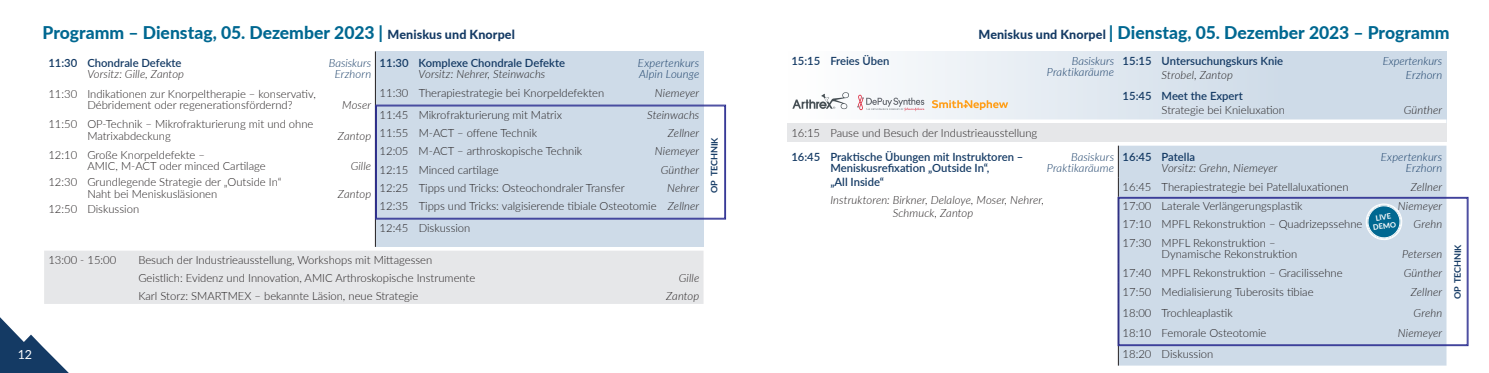
<style>
.page{position:relative;width:1489px;height:373px;background:#fff}
.page>*{position:absolute;margin:0;border:0;box-sizing:border-box;transform-origin:0 0}
.Headline{font:800 17.5px "Lato";color:#006891}
.t1{font:12.5px "Lato";color:#fff}
.Programm_Vortrag{font:300 11.25px/11.2px "Lato";color:#231f20}
.Programm_Head{font:600 11.25px "Lato";color:#143a64}
.Programm_Vortrag-2{font:italic 300 11.25px "Lato";letter-spacing:.01em;color:#231f20}
.Programm_Head-2{font:italic 300 11.25px/11.2px "Lato";letter-spacing:.005em;color:#143a64;text-align:right}
.Programm_Referent{font:italic 300 11.25px/13.8px "Lato";letter-spacing:.01em;color:#231f20}
.Absatzformat_2{font:300 11.25px/11.2px "Lato";color:#231f20}
.Programm_Head-3{font:italic 300 11.25px "Lato";letter-spacing:.01em;color:#231f20}
.Programm_Head-4{font:300 11.25px "Lato";color:#231f20}
.Programm_Referent-2{font:italic 300 11.25px "Lato";letter-spacing:.01em;color:#143a64}
.Absatzformat_2-2{font:italic 300 11.25px "Lato";letter-spacing:.01em;color:#231f20}
.Programm_Head-5{font:700 9px "Lato";letter-spacing:-.015em;color:#143a64}
.Programm_Head-6{font:700 7.5px/8.8px "Lato";color:#fff;text-align:center}
.s1{font-size:12.5px;color:#143a64}
.s2{font-style:italic}
</style>
<div class="page">
<svg style="left:0;top:317px;width:68px;height:55px"></svg>
<div style="left:375px;top:51px;width:328px;height:195px;background:#cedbe8"></div>
<div style="left:44px;top:251px;width:659px;height:52px;background:#e6e7e9"></div>
<hr style="left:375px;top:51px;width:1px;height:195px;background:#231f20">
<div style="left:788px;top:51px;width:658px;height:71px;background:linear-gradient(to right,#fcfdfd,#c5d4e4)"></div>
<svg style="left:788px;top:119px;width:658px;height:3px"></svg>
<div style="left:787px;top:123px;width:659px;height:19px;background:#e6e7e9"></div>
<div style="left:1118px;top:145px;width:328px;height:220px;background:#cedbe8"></div>
<hr style="left:1117px;top:145px;width:1px;height:32px;background:#231f20">
<svg style="left:1117px;top:177px;width:1px;height:19px"></svg>
<svg style="left:1117px;top:345px;width:1px;height:20px"></svg>
<svg style="left:375px;top:104px;width:351px;height:115px"></svg>
<div style="left:376px;top:105px;width:349px;height:113px;border:1px solid #2e3092"></div>
<svg style="left:1117px;top:196px;width:351px;height:149px;background:#cfdbe8"></svg>
<div style="left:1118px;top:197px;width:349px;height:147px;border:1px solid #2e3092"></div>
<svg style="left:1364px;top:202px;width:38px;height:38px"></svg>
<svg style="left:857px;top:94px;width:67px;height:17px"></svg>
<svg style="left:931px;top:100px;width:77px;height:9px"></svg>
<svg style="left:792px;top:92px;width:57px;height:17px"></svg>
<p class="t1" style="left:18px;top:345px;width:16px">12</p>
<p class="Headline" style="left:43px;top:20px;width:474px">Programm – Dienstag, 05. Dezember 2023 | <span class="s1">Meniskus und Knorpel</span></p>
<h1 class="Headline" style="left:978px;top:20px;width:472px"><span class="s1">Meniskus und Knorpel</span> | Dienstag, 05. Dezember 2023 – Programm</h1>
<p class="Programm_Head" style="left:48px;top:55px;width:135px">11:30 Chondrale Defekte</p>
<p class="Programm_Head-2" style="left:329px;top:57px;width:44px">Basiskurs</p>
<p class="Programm_Referent" style="left:87px;top:67px;width:98px">Vorsitz: Gille, Zantop</p>
<p class="Programm_Referent-2" style="left:335px;top:66px;width:38px">Erzhorn</p>
<p class="Programm_Vortrag" style="left:87px;top:87px;width:230px;text-indent:-39px">11:30 Indikationen zur Knorpeltherapie – konservativ,<br>Débridement oder regenerationsfördernd?</p>
<p class="Programm_Vortrag-2" style="left:342px;top:97px;width:30px">Moser</p>
<p class="Programm_Vortrag" style="left:87px;top:118px;width:227px;text-indent:-39px">11:50 OP-Technik – Mikrofrakturierung mit und ohne<br>Matrixabdeckung</p>
<p class="Programm_Vortrag-2" style="left:338px;top:127px;width:35px">Zantop</p>
<p class="Programm_Vortrag" style="left:87px;top:149px;width:180px;text-indent:-39px">12:10 Große Knorpeldefekte –<br>AMIC, M-ACT oder minced Cartilage</p>
<p class="Programm_Vortrag-2" style="left:350px;top:158px;width:22px">Gille</p>
<p class="Programm_Vortrag" style="left:87px;top:176px;width:196px;text-indent:-39px">12:30 Grundlegende Strategie der „Outside In“<br>Naht bei Meniskusläsionen</p>
<p class="Programm_Vortrag-2" style="left:338px;top:185px;width:35px">Zantop</p>
<p class="Programm_Vortrag" style="left:48px;top:203px;width:92px">12:50 Diskussion</p>
<p class="Programm_Head" style="left:791px;top:52px;width:100px">15:15 Freies Üben</p>
<p class="Programm_Head-2" style="left:1046px;top:55px;width:69px">Basiskurs<br>Praktikaräume</p>
<p class="Programm_Head" style="left:1122px;top:52px;width:162px">15:15 Untersuchungskurs Knie</p>
<p class="Programm_Head-2" style="left:1382px;top:55px;width:61px">Expertenkurs</p>
<p class="Programm_Head" style="left:379px;top:55px;width:187px">11:30 Komplexe Chondrale Defekte</p>
<p class="Programm_Head-2" style="left:638px;top:57px;width:63px">Expertenkurs</p>
<p class="Programm_Referent" style="left:418px;top:67px;width:128px">Vorsitz: Nehrer, Steinwachs</p>
<p class="Programm_Referent-2" style="left:639px;top:66px;width:62px">Alpin Lounge</p>
<p class="Programm_Vortrag" style="left:379px;top:86px;width:226px">11:30 Therapiestrategie bei Knorpeldefekten</p>
<p class="Programm_Vortrag-2" style="left:655px;top:85px;width:46px">Niemeyer</p>
<p class="Programm_Vortrag" style="left:379px;top:108px;width:184px">11:45 Mikrofrakturierung mit Matrix</p>
<p class="Programm_Vortrag-2" style="left:647px;top:106px;width:54px">Steinwachs</p>
<p class="Programm_Vortrag" style="left:379px;top:127px;width:159px">11:55 M-ACT – offene Technik</p>
<p class="Programm_Vortrag-2" style="left:668px;top:125px;width:33px">Zellner</p>
<p class="Programm_Vortrag" style="left:379px;top:145px;width:204px">12:05 M-ACT – arthroskopische Technik</p>
<p class="Programm_Vortrag-2" style="left:655px;top:143px;width:46px">Niemeyer</p>
<p class="Programm_Vortrag" style="left:379px;top:163px;width:120px">12:15 Minced cartilage</p>
<p class="Programm_Vortrag-2" style="left:660px;top:161px;width:40px">Günther</p>
<p class="Programm_Vortrag" style="left:379px;top:182px;width:247px">12:25 Tipps und Tricks: Osteochondraler Transfer</p>
<p class="Programm_Vortrag-2" style="left:667px;top:180px;width:34px">Nehrer</p>
<p class="Programm_Vortrag" style="left:379px;top:200px;width:321px">12:35 Tipps und Tricks: valgisierende tibiale Osteotomie <span class="s2">Zellner</span></p>
<p class="Programm_Vortrag" style="left:379px;top:222px;width:92px">12:45 Diskussion</p>
<p class="Programm_Head-3" style="left:1161px;top:67px;width:73px">Strobel, Zantop</p>
<p class="Programm_Head-2" style="left:1405px;top:68px;width:38px">Erzhorn</p>
<p class="Programm_Head" style="left:1122px;top:88px;width:122px">15:45 Meet the Expert</p>
<p class="Programm_Head-4" style="left:1161px;top:102px;width:125px">Strategie bei Knieluxation</p>
<p class="Programm_Head-3" style="left:1403px;top:102px;width:40px">Günther</p>
<p class="Programm_Vortrag" style="left:791px;top:126px;width:247px">16:15 Pause und Besuch der Industrieausstellung</p>
<p class="Programm_Head" style="left:791px;top:148px;width:233px">16:45 Praktische Übungen mit Instruktoren –</p>
<p class="Programm_Head-2" style="left:1070px;top:151px;width:45px">Basiskurs</p>
<p class="Programm_Head" style="left:830px;top:160px;width:160px">Meniskusrefixation „Outside In“,</p>
<p class="Programm_Head-2" style="left:1046px;top:162px;width:69px">Praktikaräume</p>
<p class="Programm_Head" style="left:830px;top:173px;width:55px">„All Inside“</p>
<p class="Programm_Referent" style="left:892px;top:192px;width:153px;text-indent:-62px">Instruktoren: Birkner, Delaloye, Moser, Nehrer,<br>Schmuck, Zantop</p>
<p class="Programm_Head-5" style="left:707px;top:192px;width:56px;rotate:-90deg">OP TECHNIK</p>
<p class="Programm_Head" style="left:1122px;top:148px;width:74px">16:45 Patella</p>
<p class="Programm_Head-2" style="left:1380px;top:151px;width:63px">Expertenkurs</p>
<p class="Programm_Head-3" style="left:1161px;top:160px;width:117px">Vorsitz: Grehn, Niemeyer</p>
<p class="Programm_Head-2" style="left:1405px;top:162px;width:38px">Erzhorn</p>
<p class="Programm_Vortrag" style="left:1122px;top:181px;width:227px">16:45 Therapiestrategie bei Patellaluxationen</p>
<p class="Programm_Vortrag-2" style="left:1410px;top:179px;width:33px">Zellner</p>
<p class="Programm_Vortrag" style="left:1122px;top:199px;width:181px">17:00 Laterale Verlängerungsplastik</p>
<p class="Programm_Vortrag-2" style="left:1397px;top:197px;width:46px">Niemeyer</p>
<p class="Programm_Vortrag" style="left:1122px;top:218px;width:241px">17:10 MPFL Rekonstruktion – Quadrizepssehne</p>
<p class="Programm_Vortrag-2" style="left:1413px;top:216px;width:30px">Grehn</p>
<p class="Absatzformat_2" style="left:1161px;top:236px;width:137px;text-indent:-39px">17:30 MPFL Rekonstruktion –<br>Dynamische Rekonstruktion</p>
<p class="Absatzformat_2-2" style="left:1401px;top:246px;width:42px">Petersen</p>
<p class="Programm_Vortrag" style="left:1122px;top:266px;width:221px">17:40 MPFL Rekonstruktion – Gracilissehne</p>
<p class="Programm_Vortrag-2" style="left:1403px;top:264px;width:40px">Günther</p>
<p class="Programm_Vortrag" style="left:1122px;top:285px;width:192px">17:50 Medialisierung Tuberosits tibiae</p>
<p class="Programm_Vortrag-2" style="left:1410px;top:283px;width:33px">Zellner</p>
<p class="Programm_Vortrag" style="left:1122px;top:306px;width:112px">18:00 Trochleaplastik</p>
<p class="Programm_Vortrag-2" style="left:1413px;top:304px;width:30px">Grehn</p>
<p class="Programm_Vortrag" style="left:1122px;top:326px;width:145px">18:10 Femorale Osteotomie</p>
<p class="Programm_Vortrag-2" style="left:1397px;top:325px;width:46px">Niemeyer</p>
<p class="Programm_Vortrag" style="left:1122px;top:347px;width:92px">18:20 Diskussion</p>
<p class="Programm_Head-6" style="left:1370px;top:214px;width:24px;rotate:-9deg">LIVE<br>DEMO</p>
<p class="Programm_Head-5" style="left:1450px;top:299px;width:56px;rotate:-90deg">OP TECHNIK</p>
<p class="Programm_Vortrag" style="left:48px;top:253px;width:69px">13:00 - 15:00</p>
<p class="Programm_Vortrag" style="left:138px;top:253px;width:295px">Besuch der Industrieausstellung, Workshops mit Mittagessen</p>
<p class="Programm_Vortrag" style="left:138px;top:271px;width:338px">Geistlich: Evidenz und Innovation, AMIC Arthroskopische Instrumente</p>
<p class="Programm_Vortrag-2" style="left:678px;top:270px;width:22px">Gille</p>
<p class="Programm_Vortrag" style="left:138px;top:289px;width:281px">Karl Storz: SMARTMEX – bekannte Läsion, neue Strategie</p>
<p class="Programm_Vortrag-2" style="left:666px;top:287px;width:35px">Zantop</p>
</div>
